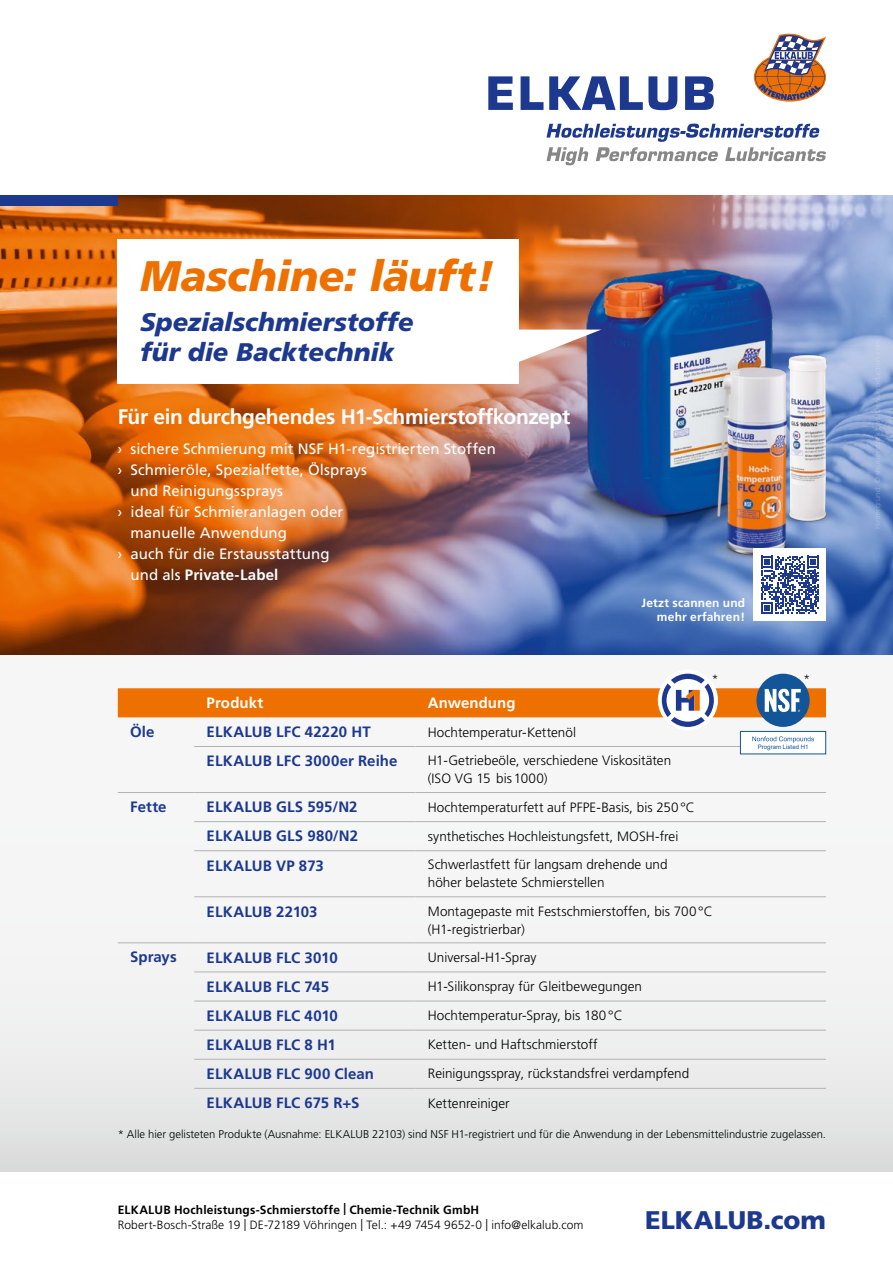
<style>
.page{position:relative;width:893px;height:1263px;background:#fff}
.page>*{position:absolute;margin:0;border:0;box-sizing:border-box;transform-origin:0 0}
.t1{font:italic 900 42.75px "Frutiger LT Std";letter-spacing:-.01em;color:#ee7100}
.t2{font:italic 900 25.5px/30.6px "Frutiger LT Std";letter-spacing:-.005em;color:#1c388f}
.t3{font:900 25.5px "Frutiger LT Std";color:#1c388f}
.t4{font:700 21px "Frutiger LT Std";letter-spacing:-.02em;color:#fff}
.t5{font:700 15px "Frutiger LT Std";letter-spacing:.01em;color:#1c388f}
.t6{font:15px "Frutiger LT Std";letter-spacing:.005em;color:#fff}
.t7{font:700 15px "Frutiger LT Std";letter-spacing:.005em;color:#fff}
.t8{font:300 13.5px/18px "Frutiger LT Std";letter-spacing:.005em;color:#000}
.t9{font:300 12px "Frutiger LT Std";letter-spacing:.005em;color:#000}
.t10{font:700 12px "Frutiger LT Std";letter-spacing:.015em;color:#000}
.t11{font:700 12px/14.4px "Frutiger LT Std";letter-spacing:.015em;color:#fff;text-align:right}
.t12{font:300 11.25px "Frutiger LT Std";color:#000}
.t13{font:6.15px "Arial";color:#125599}
.s1{font-weight:400}
</style>
<div class="page">
<div style="left:0;top:655px;width:893px;height:517px;background:linear-gradient(to bottom,#fbfbfb,#e5e6e6)"></div>
<img style="left:0;top:195px;width:893px;height:460px">
<div style="left:0;top:195px;width:118px;height:11px;background:#1c388f"></div>
<hr style="left:194px;top:746px;width:221px;height:1px;background:#b1b2b3">
<hr style="left:415px;top:746px;width:411px;height:1px;background:#b1b2b3">
<hr style="left:194px;top:821px;width:221px;height:1px;background:#b1b2b3">
<hr style="left:415px;top:821px;width:411px;height:1px;background:#b1b2b3">
<hr style="left:194px;top:850px;width:221px;height:1px;background:#b1b2b3">
<hr style="left:415px;top:850px;width:411px;height:1px;background:#b1b2b3">
<hr style="left:194px;top:972px;width:221px;height:1px;background:#b1b2b3">
<hr style="left:415px;top:972px;width:411px;height:1px;background:#b1b2b3">
<hr style="left:194px;top:1001px;width:221px;height:1px;background:#b1b2b3">
<hr style="left:415px;top:1001px;width:411px;height:1px;background:#b1b2b3">
<hr style="left:194px;top:1030px;width:221px;height:1px;background:#b1b2b3">
<hr style="left:415px;top:1030px;width:411px;height:1px;background:#b1b2b3">
<hr style="left:194px;top:1059px;width:221px;height:1px;background:#b1b2b3">
<hr style="left:415px;top:1059px;width:411px;height:1px;background:#b1b2b3">
<hr style="left:194px;top:942px;width:221px;height:1px;background:#b1b2b3">
<hr style="left:415px;top:942px;width:411px;height:1px;background:#b1b2b3">
<hr style="left:194px;top:896px;width:221px;height:1px;background:#b1b2b3">
<hr style="left:415px;top:896px;width:411px;height:1px;background:#b1b2b3">
<hr style="left:118px;top:792px;width:76px;height:1px;background:#b1b2b3">
<hr style="left:194px;top:792px;width:221px;height:1px;background:#b1b2b3">
<hr style="left:415px;top:792px;width:411px;height:1px;background:#b1b2b3">
<hr style="left:118px;top:942px;width:76px;height:1px;background:#b1b2b3">
<hr style="left:194px;top:1088px;width:221px;height:1px;background:#b1b2b3">
<hr style="left:415px;top:1088px;width:411px;height:1px;background:#b1b2b3">
<img style="left:449px;top:245px;width:444px;height:349px">
<div style="left:754px;top:549px;width:72px;height:72px;background:#fff"></div>
<svg style="left:761px;top:556px;width:58px;height:58px"></svg>
<svg style="left:488px;top:76px;width:25px;height:34px"></svg>
<svg style="left:521px;top:76px;width:22px;height:34px"></svg>
<svg style="left:549px;top:76px;width:128px;height:34px"></svg>
<svg style="left:685px;top:76px;width:29px;height:34px"></svg>
<svg style="left:546px;top:124px;width:280px;height:41px"></svg>
<svg style="left:755px;top:34px;width:71px;height:66px"></svg>
<div style="left:118px;top:239px;width:401px;height:145px;background:#fff"></div>
<svg style="left:519px;top:330px;width:82px;height:34px"></svg>
<div style="left:658px;top:670px;width:60px;height:60px;background:#fff;border-radius:50%"></div>
<div style="left:740px;top:731px;width:86px;height:23px;background:#fff"></div>
<div style="left:740px;top:731px;width:86px;height:23px;border:1px solid #125599"></div>
<svg style="left:118px;top:674px;width:708px;height:53px"></svg>
<svg style="left:752px;top:736px;width:62px;height:6px"></svg>
<h1 class="t1" style="left:140px;top:251px;width:356px">Maschine: läuft!</h1>
<h2 class="t2" style="left:140px;top:306px;width:275px">Spezialschmierstoffe für die Backtechnik</h2>
<h3 class="t4" style="left:118px;top:405px;width:454px">Für ein durchgehendes H1-Schmierstoffkonzept</h3>
<p class="t6" style="left:118px;top:440px;width:380px">› sichere Schmierung mit NSF H1-registrierten Stoffen</p>
<p class="t6" style="left:118px;top:461px;width:251px">› Schmieröle, Spezialfette, Ölsprays</p>
<p class="t6" style="left:131px;top:482px;width:154px">und Reinigungssprays</p>
<p class="t6" style="left:118px;top:503px;width:227px">› ideal für Schmieranlagen oder</p>
<p class="t6" style="left:131px;top:524px;width:158px">manuelle Anwendung</p>
<p class="t6" style="left:118px;top:545px;width:213px">› auch für die Erstausstattung</p>
<p class="t7" style="left:131px;top:566px;width:149px"><span class="s1">und als</span> Private-Label</p>
<p class="t7" style="left:207px;top:694px;width:58px">Produkt</p>
<p class="t7" style="left:428px;top:694px;width:89px">Anwendung</p>
<p class="t11" style="left:641px;top:595px;width:105px">Jetzt scannen und mehr erfahren!</p>
<p class="t9" style="left:712px;top:672px;width:8px">*</p>
<p class="t9" style="left:803px;top:672px;width:8px">*</p>
<p class="t5" style="left:130px;top:723px;width:26px">Öle</p>
<p class="t5" style="left:207px;top:723px;width:166px">ELKALUB LFC 42220 HT</p>
<p class="t8" style="left:428px;top:723px;width:150px">Hochtemperatur-Kettenöl</p>
<p class="t5" style="left:207px;top:752px;width:192px">ELKALUB LFC 3000er Reihe</p>
<p class="t8" style="left:428px;top:752px;width:245px">H1-Getriebeöle, verschiedene Viskositäten (ISO VG 15 bis1000)</p>
<p class="t5" style="left:130px;top:798px;width:38px">Fette</p>
<p class="t5" style="left:207px;top:798px;width:152px">ELKALUB GLS 595/N2</p>
<p class="t8" style="left:428px;top:798px;width:269px">Hochtemperaturfett auf PFPE-Basis, bis 250°C</p>
<p class="t5" style="left:207px;top:827px;width:153px">ELKALUB GLS 980/N2</p>
<p class="t8" style="left:428px;top:827px;width:252px">synthetisches Hochleistungsfett, MOSH-frei</p>
<p class="t5" style="left:207px;top:856px;width:119px">ELKALUB VP 873</p>
<p class="t8" style="left:428px;top:856px;width:241px">Schwerlastfett für langsam drehende und höher belastete Schmierstellen</p>
<p class="t5" style="left:207px;top:902px;width:112px">ELKALUB 22103</p>
<p class="t8" style="left:428px;top:902px;width:286px">Montagepaste mit Festschmierstoffen, bis 700°C (H1-registrierbar)</p>
<p class="t5" style="left:130px;top:948px;width:48px">Sprays</p>
<p class="t5" style="left:207px;top:948px;width:133px">ELKALUB FLC 3010</p>
<p class="t8" style="left:428px;top:949px;width:110px">Universal-H1-Spray</p>
<p class="t5" style="left:207px;top:978px;width:124px">ELKALUB FLC 745</p>
<p class="t8" style="left:428px;top:978px;width:216px">H1-Silikonspray für Gleitbewegungen</p>
<p class="t5" style="left:207px;top:1007px;width:133px">ELKALUB FLC 4010</p>
<p class="t8" style="left:428px;top:1007px;width:196px">Hochtemperatur-Spray, bis 180°C</p>
<p class="t5" style="left:207px;top:1036px;width:131px">ELKALUB FLC 8 H1</p>
<p class="t8" style="left:428px;top:1036px;width:171px">Ketten- und Haftschmierstoff</p>
<p class="t5" style="left:207px;top:1065px;width:169px">ELKALUB FLC 900 Clean</p>
<p class="t8" style="left:428px;top:1065px;width:263px">Reinigungsspray, rückstandsfrei verdampfend</p>
<p class="t5" style="left:207px;top:1094px;width:154px">ELKALUB FLC 675 R+S</p>
<p class="t8" style="left:428px;top:1094px;width:83px">Kettenreiniger</p>
<p class="t12" style="left:118px;top:1127px;width:710px">* Alle hier gelisteten Produkte (Ausnahme: ELKALUB 22103) sind NSF H1-registriert und für die Anwendung in der Lebensmittelindustrie zugelassen.</p>
<p class="t13" style="left:758px;top:742px;width:52px">Program Listed H1</p>
<p class="t10" style="left:118px;top:1202px;width:363px">ELKALUB Hochleistungs-Schmierstoffe | Chemie-Technik GmbH</p>
<p class="t9" style="left:118px;top:1218px;width:467px">Robert-Bosch-Straße 19 | DE-72189 Vöhringen | Tel.: +49 7454 9652-0 | info@elkalub.com</p>
<h2 class="t3" style="left:645px;top:1205px;width:182px">ELKALUB.com</h2>
</div>
